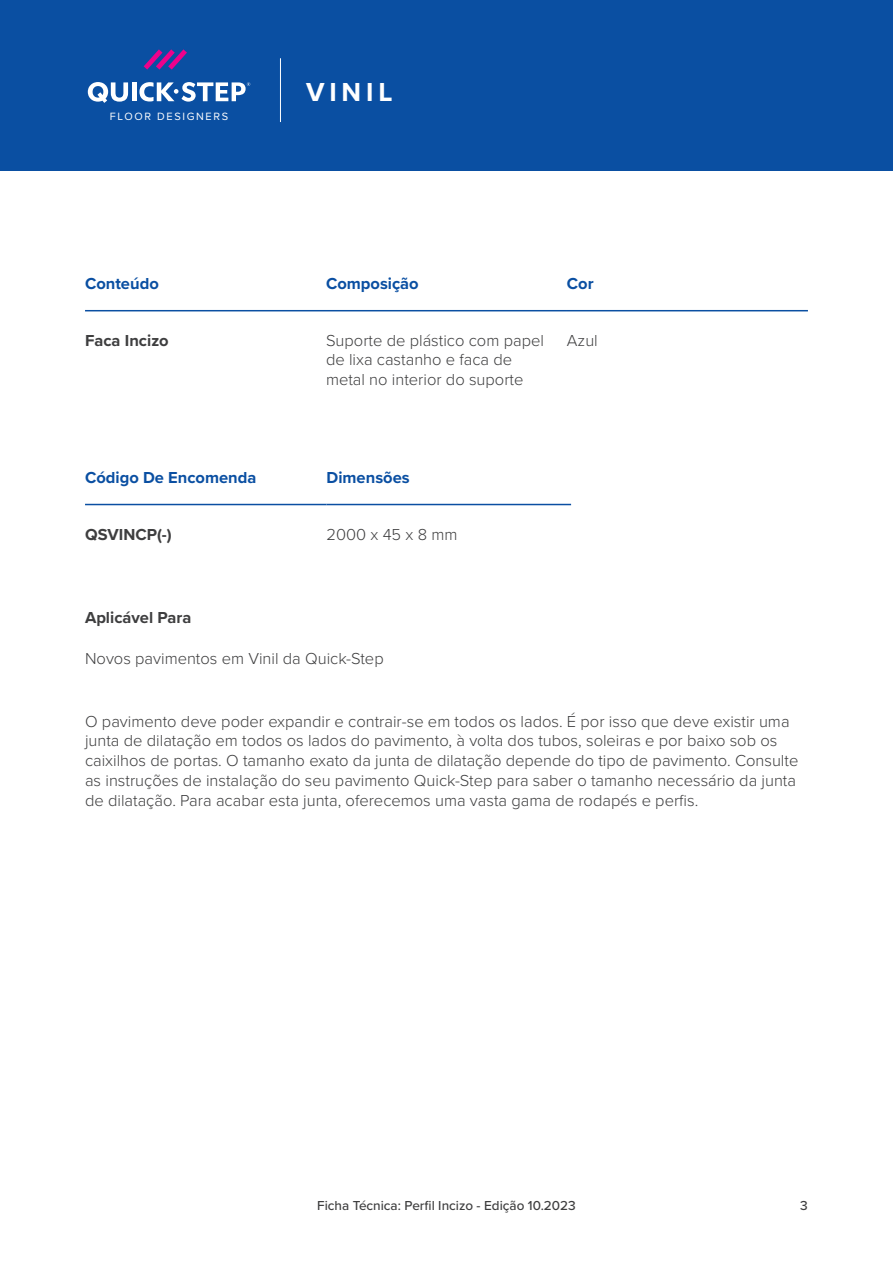
<style>
.page{position:relative;width:893px;height:1263px;background:#fff}
.page>*{position:absolute;margin:0;border:0;box-sizing:border-box;transform-origin:0 0}
.Range{font:700 27px "Proxima Nova";letter-spacing:.18em;color:#fff}
.BodyText{font:300 16.5px/19.8px "Proxima Nova";color:#3e3e3f}
.Row-Header{font:700 16.5px "Proxima Nova";color:#0a4fa2}
.Column-First{font:700 16.5px "Proxima Nova";color:#3e3e3f}
.ApplicableFor{font:700 16.5px "Proxima Nova";color:#3e3e3f}
.t1{font:500 13.5px "Proxima Nova";color:#3e3e3f}
.FloorDesigners{font:10.95px "Proxima Nova";letter-spacing:.15em;color:#fff}
</style>
<div class="page">
<div style="left:0;top:0;width:893px;height:170px;background:#0a4fa2"></div>
<hr style="left:280px;top:58px;width:1px;height:64px;background:#fff">
<svg style="left:144px;top:49px;width:43px;height:21px"></svg>
<svg style="left:88px;top:82px;width:40px;height:21px"></svg>
<hr style="left:132px;top:82px;width:4px;height:19px;background:#fff">
<svg style="left:139px;top:82px;width:111px;height:20px"></svg>
<hr style="left:326px;top:310px;width:241px;height:1px;background:#0a4fa2">
<hr style="left:567px;top:310px;width:241px;height:1px;background:#0a4fa2">
<hr style="left:85px;top:310px;width:241px;height:1px;background:#0a4fa2">
<hr style="left:327px;top:504px;width:244px;height:1px;background:#0a4fa2">
<hr style="left:85px;top:504px;width:242px;height:1px;background:#0a4fa2">
<p class="FloorDesigners" style="left:110px;top:108px;width:120px">FLOOR DESIGNERS</p>
<p class="Range" style="left:306px;top:72px;width:88px">VINIL</p>
<p class="Row-Header" style="left:85px;top:272px;width:75px">Conteúdo</p>
<p class="Row-Header" style="left:326px;top:272px;width:94px">Composição</p>
<p class="Row-Header" style="left:567px;top:272px;width:28px">Cor</p>
<p class="Column-First" style="left:85px;top:328px;width:85px">Faca Incizo</p>
<p class="BodyText" style="left:326px;top:329px;width:219px">Suporte de plástico com papel de lixa castanho e faca de metal no interior do suporte</p>
<p class="BodyText" style="left:567px;top:329px;width:32px">Azul</p>
<p class="Row-Header" style="left:85px;top:465px;width:173px">Código De Encomenda</p>
<p class="Row-Header" style="left:327px;top:465px;width:85px">Dimensões</p>
<p class="Column-First" style="left:85px;top:522px;width:88px">QSVINCP(-)</p>
<p class="BodyText" style="left:327px;top:523px;width:132px">2000 x 45 x 8 mm</p>
<p class="ApplicableFor" style="left:85px;top:605px;width:108px">Aplicável Para</p>
<p class="BodyText" style="left:85px;top:648px;width:300px">Novos pavimentos em Vinil da Quick-Step</p>
<p class="BodyText" style="left:85px;top:710px;width:715px">O pavimento deve poder expandir e contrair-se em todos os lados. É por isso que deve existir uma junta de dilatação em todos os lados do pavimento, à volta dos tubos, soleiras e por baixo sob os caixilhos de portas. O tamanho exato da junta de dilatação depende do tipo de pavimento. Consulte as instruções de instalação do seu pavimento Quick-Step para saber o tamanho necessário da junta de dilatação. Para acabar esta junta, oferecemos uma vasta gama de rodapés e perfis.</p>
<p class="t1" style="left:317px;top:1195px;width:260px">Ficha Técnica: Perfi Inciz - Edição 10.2023</p>
<p class="t1" style="left:800px;top:1195px;width:9px">3</p>
</div>
